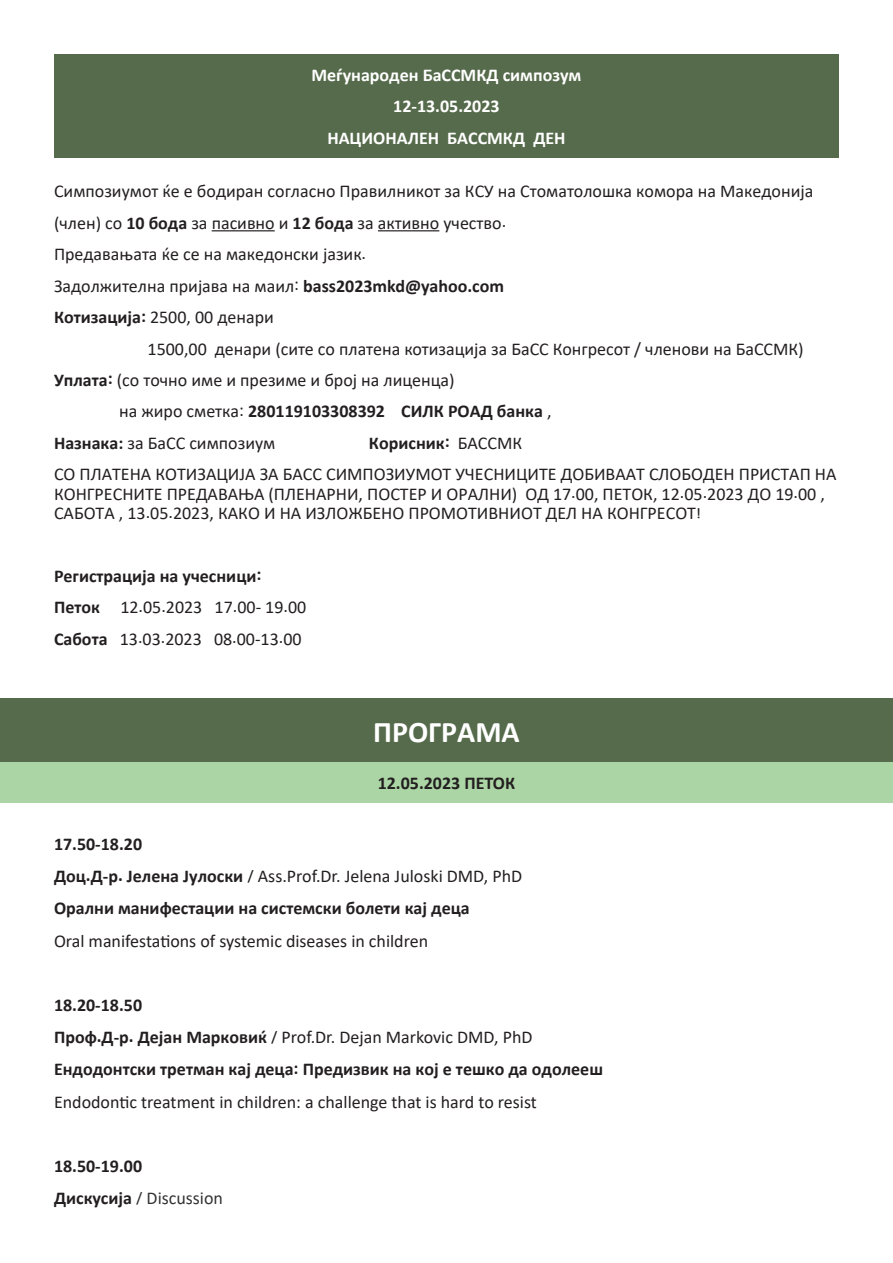
<style>
.page{position:relative;width:893px;height:1263px;background:#fff}
.page>*{position:absolute;margin:0;border:0;box-sizing:border-box;transform-origin:0 0}
.t1{font:700 30px "Calibri";color:#fff}
.t2{font:18px/19.4px "Calibri";color:#231f20}
.t3{font:700 18px "Calibri";color:#231f20}
.t4{font:700 18px "Calibri";color:#fff}
.t5{font:18px "Calibri";color:#333}
.s1{font-weight:700}
.s2{font-weight:400}
.s3{font-weight:700;color:#231f20}
</style>
<div class="page">
<hr style="left:212px;top:230px;width:63px;height:1px;background:#231f20">
<hr style="left:378px;top:230px;width:61px;height:1px;background:#231f20">
<div style="left:54px;top:54px;width:785px;height:103px;background:#566b4b"></div>
<div style="left:0;top:698px;width:893px;height:64px;background:#566b4b"></div>
<div style="left:0;top:762px;width:893px;height:40px;background:#abd5a4"></div>
<p class="t4" style="left:312px;top:62px;width:271px">Меѓународен БаССМКД симпозум</p>
<p class="t4" style="left:393px;top:94px;width:108px">12-13.05.2023</p>
<p class="t4" style="left:327px;top:125px;width:240px">НАЦИОНАЛЕН БАССМКД ДЕН</p>
<p class="t2" style="left:54px;top:181px;width:761px">Симпозиумот ќе е бодиран согласно Правилникот за КСУ на Стоматолошка комора на Македонија</p>
<p class="t2" style="left:54px;top:213px;width:454px">(член) со <span class="s1">10 бода</span> за пасивно и <span class="s1">12 бода</span> за активно учество.</p>
<p class="t2" style="left:54px;top:244px;width:314px">Предавањата ќе се на македонски јазик.</p>
<p class="t2" style="left:54px;top:276px;width:451px">Задолжителна пријава на маил: <span class="s1">bass2023mkd@yahoo.com</span></p>
<p class="t2" style="left:54px;top:307px;width:221px"><span class="s1">Котизација:</span> 2500, 00 денари</p>
<p class="t2" style="left:148px;top:338px;width:658px">1500,00 денари (сите со платена котизација за БаСС Конгресот / членови на БаССМК)</p>
<p class="t2" style="left:54px;top:370px;width:402px"><span class="s1">Уплата:</span> (со точно име и презиме и број на лиценца)</p>
<p class="t3" style="left:119px;top:399px;width:434px"><span class="s2">на жиро сметка:</span> 280119103308392 СИЛК РОАД банка <span class="s2">,</span></p>
<p class="t2" style="left:54px;top:433px;width:223px"><span class="s1">Назнака:</span> за БаСС симпозиум</p>
<p class="t3" style="left:369px;top:430px;width:155px">Корисник: <span class="s2">БАССМК</span></p>
<p class="t2" style="left:54px;top:464px;width:784px">СО ПЛАТЕНА КОТИЗАЦИЈА ЗА БАСС СИМПОЗИУМОТ УЧЕСНИЦИТЕ ДОБИВААТ СЛОБОДЕН ПРИСТАП НА<br>КОНГРЕСНИТЕ ПРЕДАВАЊА (ПЛЕНАРНИ, ПОСТЕР И ОРАЛНИ) ОД 17.00, ПЕТОК, 12.05.2023 ДО 19.00 ,<br>САБОТА , 13.05.2023, КАКО И НА ИЗЛОЖБЕНО ПРОМОТИВНИОТ ДЕЛ НА КОНГРЕСОТ!</p>
<p class="t3" style="left:54px;top:563px;width:209px">Регистрација на учесници:</p>
<p class="t2" style="left:54px;top:597px;width:254px"><span class="s1">Петок</span> 12.05.2023 17.00- 19.00</p>
<p class="t2" style="left:54px;top:629px;width:249px"><span class="s1">Сабота</span> 13.03.2023 08.00-13.00</p>
<p class="t1" style="left:373px;top:710px;width:148px">ПРОГРАМА</p>
<p class="t3" style="left:378px;top:770px;width:139px">12.05.2023 ПЕТОК</p>
<p class="t3" style="left:54px;top:831px;width:90px">17.50-18.20</p>
<p class="t2" style="left:54px;top:866px;width:470px"><span class="s1">Доц.Д-р. Јелена Јулоски</span> / Ass.Prof.Dr. Jelena Juloski DMD, PhD</p>
<p class="t3" style="left:54px;top:896px;width:417px">Орални манифестации на системски болети кај деца</p>
<p class="t2" style="left:54px;top:930px;width:376px">Oral manifestations of systemic diseases in children</p>
<p class="t3" style="left:54px;top:992px;width:90px">18.20-18.50</p>
<p class="t2" style="left:54px;top:1027px;width:480px"><span class="s1">Проф.Д-р. Дејан Марковиќ</span> / Prof.Dr. Dejan Markovic DMD, PhD</p>
<p class="t3" style="left:54px;top:1057px;width:551px">Ендодонтски третман кај деца: Предизвик на кој е тешко да одолееш</p>
<p class="t2" style="left:54px;top:1091px;width:484px">Endodontic treatment in children: a challenge that is hard to resist</p>
<p class="t3" style="left:54px;top:1153px;width:90px">18.50-19.00</p>
<p class="t5" style="left:54px;top:1186px;width:171px"><span class="s3">Дискусија</span> / Discussion</p>
</div>
